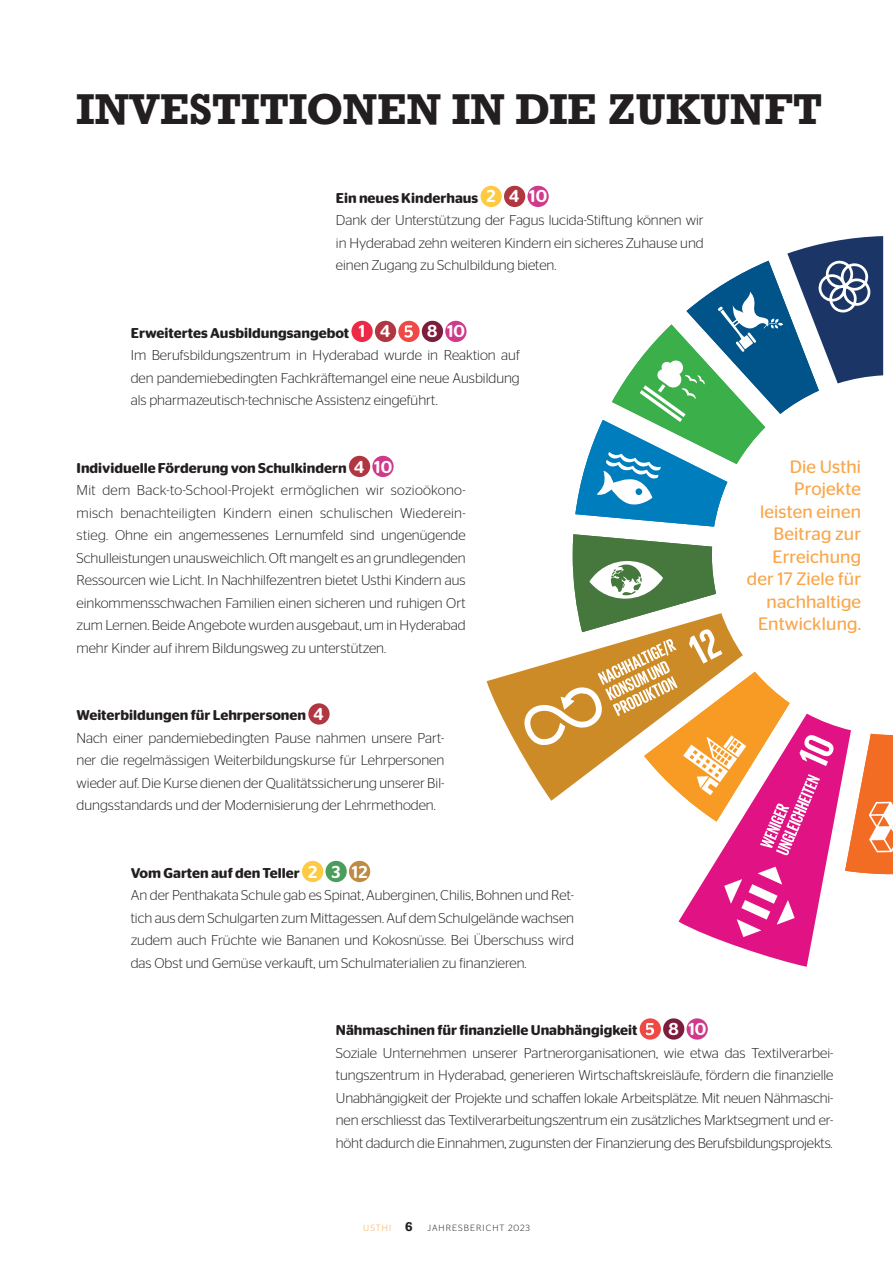
<style>
.page{position:relative;width:893px;height:1263px;background:#fff}
.page>*{position:absolute;margin:0;border:0;box-sizing:border-box;transform-origin:0 0}
.Headline{font:700 40.5px "Rockwell";color:#231f20}
.Leadtext{font:18px/22.5px "Stag Sans Round";letter-spacing:.01em;color:#f9a64a;text-align:right}
.t1{font:500 17.25px "Stag Sans Round";color:#fff}
.Editorial_lauftext{font:300 14.25px/22.5px "Stag Sans Round";color:#231f20;text-align:justify}
.Editorial_lauftext-2{font:600 14.25px "Stag Sans Round";color:#231f20}
.t2{font:300 9px "Stag Sans Round";letter-spacing:.12em;color:#231f20}
.s1{font-weight:500;font-size:17.25px;color:#fff}
.s2{color:#f9a64a}
.s3{font-family:"Rockwell";font-weight:700;font-size:12px}
</style>
<div class="page">
<svg style="left:487px;top:671px;width:34px;height:81px;fill:#cd8b27"></svg>
<svg style="left:521px;top:534px;width:372px;height:433px"></svg>
<svg style="left:575px;top:236px;width:308px;height:291px"></svg>
<div style="left:481px;top:186px;width:21px;height:21px;background:#feca42;border-radius:50%"></div>
<div style="left:504px;top:186px;width:21px;height:21px;background:#b03741;border-radius:50%"></div>
<div style="left:527px;top:186px;width:22px;height:21px;background:#cf3a8b;border-radius:50%"></div>
<div style="left:351px;top:321px;width:22px;height:21px;background:#ed2a46;border-radius:50%"></div>
<div style="left:375px;top:321px;width:21px;height:21px;background:#b03741;border-radius:50%"></div>
<div style="left:398px;top:321px;width:22px;height:21px;background:#ef4845;border-radius:50%"></div>
<svg style="left:404px;top:325px;width:9px;height:13px"></svg>
<div style="left:422px;top:321px;width:21px;height:21px;background:#7c1d3b;border-radius:50%"></div>
<div style="left:445px;top:321px;width:21px;height:21px;background:#cf3a8b;border-radius:50%"></div>
<div style="left:349px;top:456px;width:21px;height:21px;background:#b03741;border-radius:50%"></div>
<div style="left:372px;top:456px;width:22px;height:21px;background:#cf3a8b;border-radius:50%"></div>
<div style="left:308px;top:703px;width:22px;height:22px;background:#b03741;border-radius:50%"></div>
<div style="left:302px;top:861px;width:21px;height:21px;background:#feca42;border-radius:50%"></div>
<div style="left:325px;top:861px;width:22px;height:21px;background:#4b9d5c;border-radius:50%"></div>
<div style="left:349px;top:861px;width:21px;height:21px;background:#bd8b44;border-radius:50%"></div>
<div style="left:640px;top:1018px;width:21px;height:22px;background:#ef4845;border-radius:50%"></div>
<svg style="left:646px;top:1023px;width:8px;height:12px"></svg>
<div style="left:663px;top:1018px;width:21px;height:22px;background:#7c1d3b;border-radius:50%"></div>
<div style="left:687px;top:1018px;width:21px;height:22px;background:#cf3a8b;border-radius:50%"></div>
<p class="Headline" style="left:77px;top:83px;width:747px">INVESTITIONEN IN DIE ZUKUNFT</p>
<p class="Editorial_lauftext-2" style="left:336px;top:189px;width:213px">Ein neues Kinderhaus <span class="s1">2 4 10</span></p>
<p class="Editorial_lauftext" style="left:336px;top:209px;width:369px">Dank der Unterstützung der Fagus lucida-Stiftung können wir in Hyderabad zehn weiteren Kindern ein sicheres Zuhause und einen Zugang zu Schulbildung bieten.</p>
<p class="Editorial_lauftext-2" style="left:131px;top:324px;width:261px">Erweitertes Ausbildungsangebot <span class="s1">1 4</span></p>
<p class="t1" style="left:427px;top:321px;width:39px">8 10</p>
<p class="Editorial_lauftext" style="left:131px;top:344px;width:391px">Im Berufsbildungszentrum in Hyderabad wurde in Reaktion auf den pandemiebedingten Fachkräftemangel eine neue Ausbildung als pharmazeutisch-technische Assistenz eingeführt.</p>
<p class="Editorial_lauftext-2" style="left:77px;top:459px;width:317px">Individuelle Förderung von Schulkindern <span class="s1">4 10</span></p>
<p class="Editorial_lauftext" style="left:77px;top:479px;width:391px">Mit dem Back-to-School-Projekt ermöglichen wir sozioökono&shy;misch benachteiligten Kindern einen schulischen Wiederein&shy;stieg. Ohne ein angemessenes Lernumfeld sind ungenügende Schulleistungen unausweichlich. Oft mangelt es an grundlegenden Ressourcen wie Licht. In Nachhilfezentren bietet Usthi Kindern aus einkommensschwachen Familien einen sicheren und ruhigen Ort zum Lernen. Beide Angebote wurden ausgebaut, um in Hyderabad mehr Kinder auf ihrem Bildungsweg zu unterstützen.</p>
<p class="Editorial_lauftext-2" style="left:77px;top:707px;width:249px">Weiterbildungen für Lehrpersonen <span class="s1">4</span></p>
<p class="Editorial_lauftext" style="left:77px;top:726px;width:369px">Nach einer pandemiebedingten Pause nahmen unsere Part&shy;ner die regelmässigen Weiterbildungskurse für Lehrpersonen wieder auf. Die Kurse dienen der Qualitätssicherung unserer Bil&shy;dungsstandards und der Modernisierung der Lehrmethoden.</p>
<p class="Editorial_lauftext-2" style="left:131px;top:864px;width:239px">Vom Garten auf den Teller <span class="s1">2 3 12</span></p>
<p class="Editorial_lauftext" style="left:131px;top:884px;width:445px">An der Penthakata Schule gab es Spinat, Auberginen, Chilis, Bohnen und Ret&shy;tich aus dem Schulgarten zum Mittagessen. Auf dem Schulgelände wachsen zudem auch Früchte wie Bananen und Kokosnüsse. Bei Überschuss wird das Obst und Gemüse verkauft, um Schulmaterialien zu finanzieren.</p>
<p class="Leadtext" style="left:747px;top:455px;width:116px">Die Usthi<br>Projekte leisten einen<br>Beitrag zur<br>Erreichung der 17 Ziele für nachhaltige<br>Entwicklung.</p>
<p class="Editorial_lauftext-2" style="left:336px;top:1022px;width:303px">Nähmaschinen für finanzielle Unabhängigkeit</p>
<p class="t1" style="left:669px;top:1019px;width:39px">8 10</p>
<p class="Editorial_lauftext" style="left:336px;top:1041px;width:499px">Soziale Unternehmen unserer Partnerorganisationen, wie etwa das Textilverarbei&shy;tungszentrum in Hyderabad, generieren Wirtschaftskreisläufe, fördern die finanzielle Unabhängigkeit der Projekte und schaffen lokale Arbeitsplätze. Mit neuen Nähmaschi&shy;nen erschliesst das Textilverarbeitungszentrum ein zusätzliches Marktsegment und er&shy;höht dadurch die Einnahmen, zugunsten der Finanzierung des Berufsbildungsprojekts.</p>
<p class="t2" style="left:363px;top:1223px;width:168px"><span class="s2">USTHI</span> <span class="s3">6</span> JAHRESBERICHT 2023</p>
</div>
